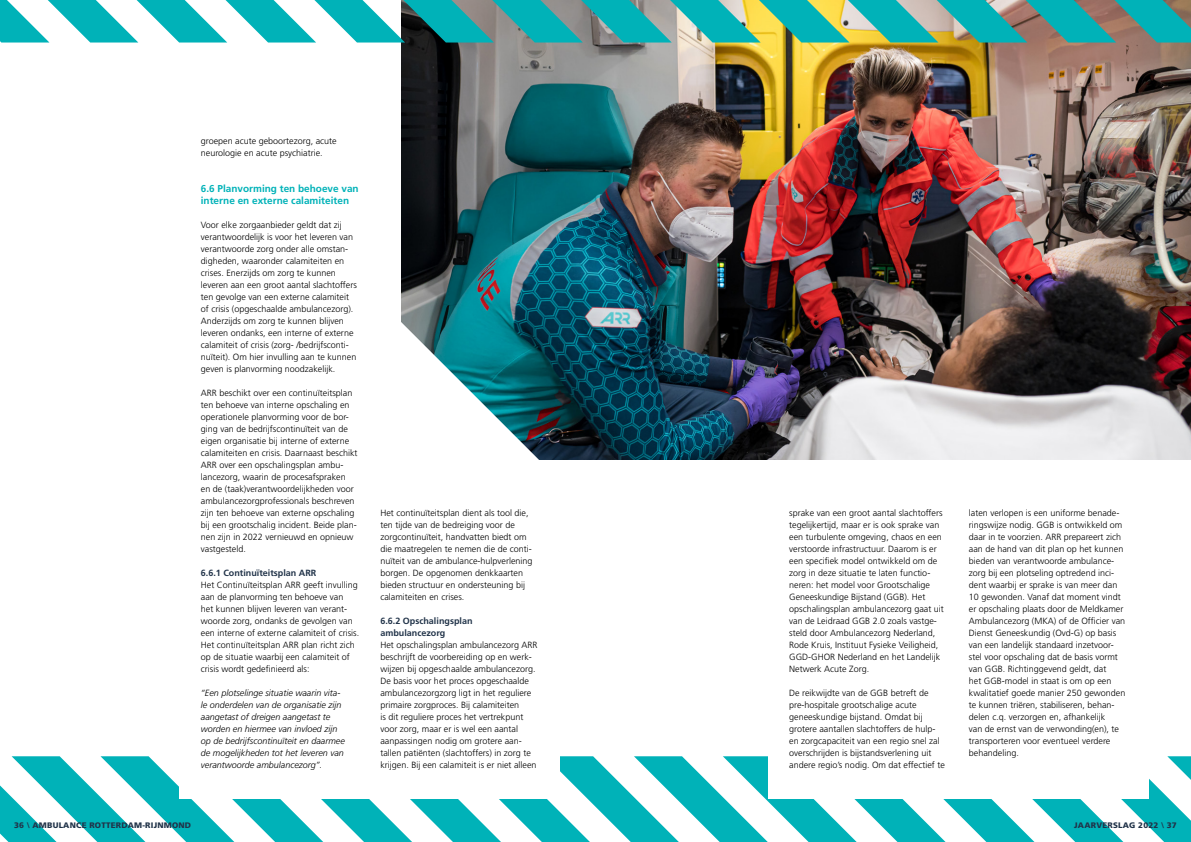
<style>
.page{position:relative;width:1191px;height:842px;background:#fff}
.page>*{position:absolute;margin:0;border:0;box-sizing:border-box;transform-origin:0 0}
.t1{font:700 10px/12px "Frutiger LT Std";color:#00b2b8}
.t2{font:300 9px/12px "Frutiger LT Std";color:#000}
.t3{font:italic 300 9px/12px "Frutiger LT Std";color:#000}
.t4{font:700 9px/12px "Frutiger LT Std";color:#213349}
.t5{font:900 8px "Frutiger LT Std";letter-spacing:.025em;color:#213349}
.s1{font-weight:700}
</style>
<div class="page">
<svg style="left:0;top:756px;width:1191px;height:86px"></svg>
<div style="left:768px;top:43px;width:380px;height:756px;background:#fff"></div>
<div style="left:180px;top:43px;width:380px;height:756px;background:#fff"></div>
<img style="left:402px;top:43px;width:789px;height:416px">
<svg style="left:0;top:0;width:1191px;height:43px;background:#5cb6af"></svg>
<svg style="left:401px;top:228px;width:255px;height:232px"></svg>
<p class="t2" style="left:201px;top:135px;width:137px">groepen acute geboortezorg, acute neurologie en acute psychiatrie.</p>
<p class="t1" style="left:201px;top:183px;width:159px">6.6 Planvorming ten behoeve van interne en externe calamiteiten</p>
<p class="t2" style="left:201px;top:219px;width:158px">Voor elke zorgaanbieder geldt dat zij verantwoordelijk is voor het leveren van verantwoorde zorg onder alle omstan&shy;digheden, waaronder calamiteiten en crises. Enerzijds om zorg te kunnen leveren aan een groot aantal slachtoffers ten gevolge van een externe calamiteit of crisis (opgeschaalde ambulancezorg).<br>Anderzijds om zorg te kunnen blijven leveren ondanks, een interne of externe calamiteit of crisis (zorg- /bedrijfsconti&shy;nuïteit). Om hier invulling aan te kunnen geven is planvorming noodzakelijk.</p>
<p class="t2" style="left:201px;top:387px;width:158px">ARR beschikt over een continuïteitsplan ten behoeve van interne opschaling en operationele planvorming voor de bor&shy;ging van de bedrijfscontinuïteit van de eigen organisatie bij interne of externe calamiteiten en crisis. Daarnaast beschikt ARR over een opschalingsplan ambu&shy;lancezorg, waarin de procesafspraken<br>en de (taak)verantwoordelijkheden voor ambulancezorgprofessionals beschreven zijn ten behoeve van externe opschaling bij een grootschalig incident. Beide plan&shy;nen zijn in 2022 vernieuwd en opnieuw vastgesteld.</p>
<p class="t4" style="left:201px;top:567px;width:117px">6.6.1 Continuïteitsplan ARR</p>
<p class="t2" style="left:201px;top:579px;width:160px">Het Continuïteitsplan ARR geeft invulling aan de planvorming ten behoeve van<br>het kunnen blijven leveren van verant&shy;woorde zorg, ondanks de gevolgen van een interne of externe calamiteit of crisis.<br>Het continuïteitsplan ARR plan richt zich op de situatie waarbij een calamiteit of crisis wordt gedefinieerd als:</p>
<p class="t3" style="left:201px;top:687px;width:146px">“Een plotselinge situatie waarin vita&shy;le onderdelen van de organisatie zijn aangetast of dreigen aangetast te worden en hiermee van invloed zijn op de bedrijfscontinuïteit en daarmee de mogelijkheden tot het leveren van verantwoorde ambulancezorg”.</p>
<p class="t2" style="left:380px;top:507px;width:154px">Het continuïteitsplan dient als tool die, ten tijde van de bedreiging voor de zorgcontinuïteit, handvatten biedt om die maatregelen te nemen die de conti&shy;nuïteit van de ambulance-hulpverlening borgen. De opgenomen denkkaarten bieden structuur en ondersteuning bij calamiteiten en crises.</p>
<p class="t4" style="left:380px;top:615px;width:94px">6.6.2 Opschalingsplan ambulancezorg</p>
<p class="t2" style="left:380px;top:639px;width:159px">Het opschalingsplan ambulancezorg ARR beschrijft de voorbereiding op en werk&shy;wijzen bij opgeschaalde ambulancezorg.<br>De basis voor het proces opgeschaalde ambulancezorgzorg ligt in het reguliere primaire zorgproces. Bij calamiteiten<br>is dit reguliere proces het vertrekpunt voor zorg, maar er is wel een aantal aanpassingen nodig om grotere aan&shy;tallen patiënten (slachtoffers) in zorg te krijgen. Bij een calamiteit is er niet alleen</p>
<p class="t2" style="left:789px;top:507px;width:156px">sprake van een groot aantal slachtoffers tegelijkertijd, maar er is ook sprake van een turbulente omgeving, chaos en een verstoorde infrastructuur. Daarom is er een specifiek model ontwikkeld om de zorg in deze situatie te laten functio&shy;neren: het model voor Grootschalige Geneeskundige Bijstand (GGB). Het opschalingsplan ambulancezorg gaat uit van de Leidraad GGB 2.0 zoals vastge&shy;steld door Ambulancezorg Nederland, Rode Kruis, Instituut Fysieke Veiligheid, GGD-GHOR Nederland en het Landelijk Netwerk Acute Zorg.</p>
<p class="t2" style="left:789px;top:687px;width:157px">De reikwijdte van de GGB betreft de pre-hospitale grootschalige acute geneeskundige bijstand. Omdat bij grotere aantallen slachtoffers de hulp&shy;en zorgcapaciteit van een regio snel zal overschrijden is bijstandsverlening uit andere regio’s nodig. Om dat effectief te</p>
<p class="t2" style="left:969px;top:507px;width:158px">laten verlopen is een uniforme benade&shy;ringswijze nodig. GGB is ontwikkeld om daar in te voorzien. ARR prepareert zich aan de hand van dit plan op het kunnen bieden van verantwoorde ambulance&shy;zorg bij een plotseling optredend inci&shy;dent waarbij er sprake is van meer dan 10 gewonden. Vanaf dat moment vindt er opschaling plaats door de Meldkamer Ambulancezorg (MKA) of de Officier van Dienst Geneeskundig (Ovd-G) op basis van een landelijk standaard inzetvoor&shy;stel voor opschaling dat de basis vormt van GGB. Richtinggevend geldt, dat<br>het GGB-model in staat is om op een kwalitatief goede manier 250 gewonden te kunnen triëren, stabiliseren, behan&shy;delen c.q. verzorgen en, afhankelijk<br>van de ernst van de verwonding(en), te transporteren voor eventueel verdere behandeling.</p>
<p class="t5" style="left:14px;top:820px;width:178px">36 <span class="s1">\</span> AMBULANCE ROTTERDAM-RIJNMOND</p>
<p class="t5" style="left:1074px;top:820px;width:104px">JAARVERSLAG 2022 <span class="s1">\</span> 37</p>
</div>
